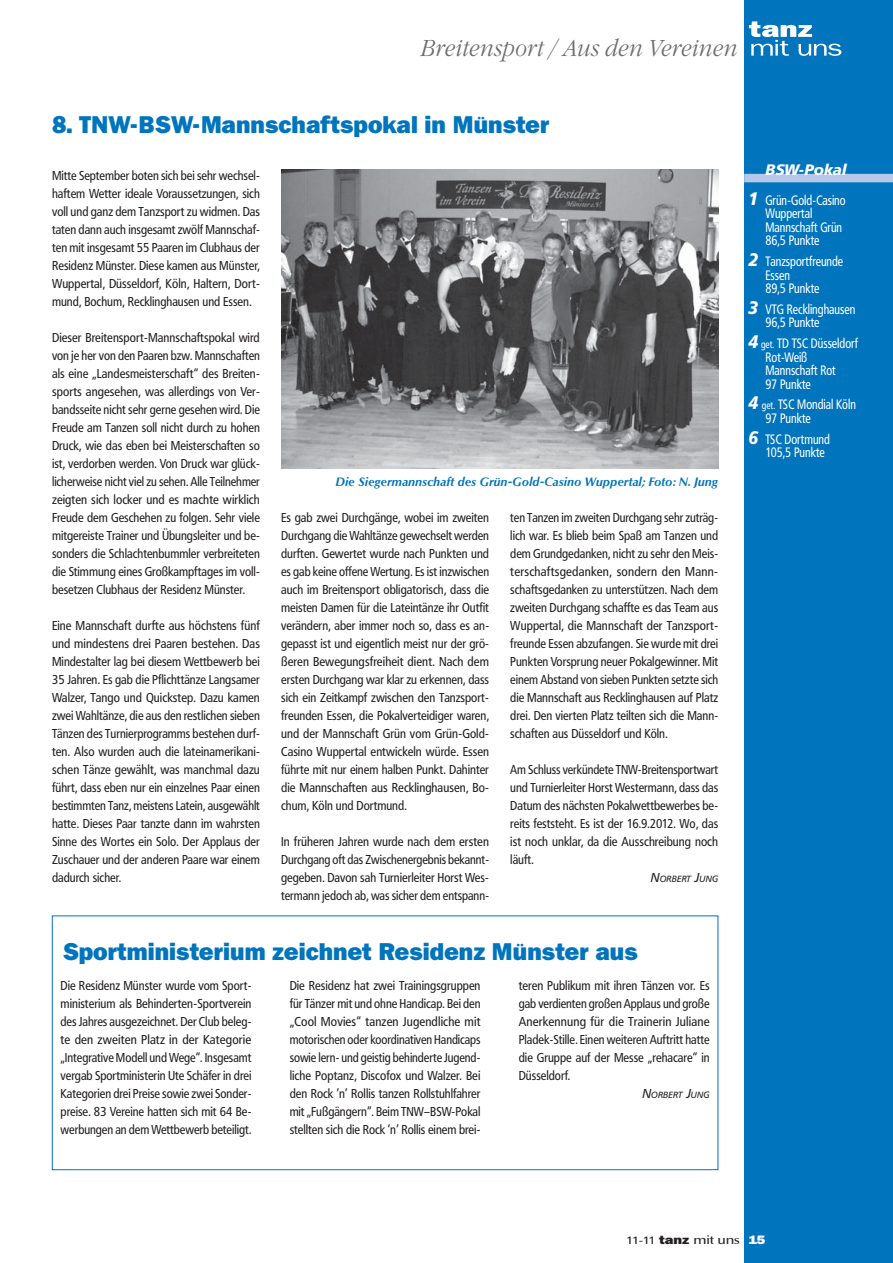
<style>
.page{position:relative;width:893px;height:1263px;background:#fff}
.page>*{position:absolute;margin:0;border:0;box-sizing:border-box;transform-origin:0 0}
.t1{font:800 24px "Franklin ITCBQ";color:#0074bc}
.t2{font:italic 300 24px "Garamond Itc T";color:#6d6e70;scale:.9 1}
.t3{font:italic 900 15px "Frutiger BQ";color:#fff}
.t4{font:13.5px/13.5px "Frutiger Condensed BQ";color:#fff;scale:.9 1}
.t5{font:12.75px/18px "Frutiger Condensed BQ";color:#231f20;text-align:justify}
.t6{font:italic 700 12px "Optima BQ";color:#0074bc}
.t7{font:500 12px "Optima BQ";letter-spacing:-.01em;color:#231f20;scale:1.2 1}
.t8{font:italic 8.85px "Frutiger BQ";letter-spacing:.02em;color:#231f20}
.s1{font-size:12.75px}
.s2{font-family:"Frutiger BQ";font-weight:900;font-style:italic;font-size:18px}
.s3{font-size:10.5px}
.s4{font-family:"Frutiger BQ";font-weight:400;font-size:10.5px}
.s5{font-family:"Franklin ITCBQ";font-weight:800}
.s6{font-family:"Franklin ITCBQ";font-weight:800;color:#fff}
</style>
<div class="page">
<div style="left:744px;top:0;width:149px;height:1263px;background:#0074bc"></div>
<svg style="left:749px;top:21px;width:92px;height:35px"></svg>
<div style="left:744px;top:174px;width:149px;height:8px;background:#b6c8e7"></div>
<img style="left:282px;top:169px;width:436px;height:299px">
<div style="left:52px;top:916px;width:666px;height:254px;border:1px solid #0074bc"></div>
<h1 class="t2" style="left:420px;top:38px;width:354px">Breitensport / Aus den Vereinen</h1>
<h1 class="t1" style="left:52px;top:115px;width:499px">8. TNW-BSW-Mannschaftspokal in Münster</h1>
<p class="t5" style="left:52px;top:168px;width:209px">Mitte September boten sich bei sehr wechsel&shy;haftem Wetter ideale Voraussetzungen, sich voll und ganz dem Tanzsport zu widmen. Das taten dann auch insgesamt zwölf Mannschaf&shy;ten mit insgesamt 55 Paaren im Clubhaus der Residenz Münster. Diese kamen aus Münster, Wuppertal, Düsseldorf, Köln, Haltern, Dort&shy;mund, Bochum, Recklinghausen und Essen.</p>
<p class="t5" style="left:52px;top:330px;width:209px">Dieser Breitensport-Mannschaftspokal wird von je her von den Paaren bzw. Mannschaften als eine „Landesmeisterschaft“ des Breiten&shy;sports angesehen, was allerdings von Ver&shy;bandsseite nicht sehr gerne gesehen wird. Die Freude am Tanzen soll nicht durch zu hohen Druck, wie das eben bei Meisterschaften so ist, verdorben werden. Von Druck war glück&shy;licherweise nicht viel zu sehen. Alle Teilnehmer zeigten sich locker und es machte wirklich Freude dem Geschehen zu folgen. Sehr viele mitgereiste Trainer und Übungsleiter und be&shy;sonders die Schlachtenbummler verbreiteten die Stimmung eines Großkampftages im voll&shy;besetzen Clubhaus der Residenz Münster.</p>
<p class="t5" style="left:52px;top:618px;width:209px">Eine Mannschaft durfte aus höchstens fünf und mindestens drei Paaren bestehen. Das Mindestalter lag bei diesem Wettbewerb bei 35 Jahren. Es gab die Pflichttänze Langsamer Walzer, Tango und Quickstep. Dazu kamen zwei Wahltänze, die aus den restlichen sieben Tänzen des Turnierprogramms bestehen durf&shy;ten. Also wurden auch die lateinamerikani&shy;schen Tänze gewählt, was manchmal dazu führt, dass eben nur ein einzelnes Paar einen bestimmten Tanz, meistens Latein, ausgewählt hatte. Dieses Paar tanzte dann im wahrsten Sinne des Wortes ein Solo. Der Applaus der Zuschauer und der anderen Paare war einem dadurch sicher.</p>
<p class="t6" style="left:336px;top:476px;width:384px">Die Siegermannschaft des Grün-Gold-Casino Wuppertal; Foto: N. Jung</p>
<p class="t5" style="left:281px;top:510px;width:209px">Es gab zwei Durchgänge, wobei im zweiten Durchgang die Wahltänze gewechselt werden durften. Gewertet wurde nach Punkten und es gab keine offene Wertung. Es ist inzwischen auch im Breitensport obligatorisch, dass die meisten Damen für die Lateintänze ihr Outfit verändern, aber immer noch so, dass es an&shy;gepasst ist und eigentlich meist nur der grö&shy;ßeren Bewegungsfreiheit dient. Nach dem ersten Durchgang war klar zu erkennen, dass sich ein Zeitkampf zwischen den Tanzsport&shy;freunden Essen, die Pokalverteidiger waren, und der Mannschaft Grün vom Grün-Gold-Casino Wuppertal entwickeln würde. Essen führte mit nur einem halben Punkt. Dahinter die Mannschaften aus Recklinghausen, Bo&shy;chum, Köln und Dortmund.</p>
<p class="t5" style="left:281px;top:834px;width:209px">In früheren Jahren wurde nach dem ersten Durchgang oft das Zwischenergebnis bekannt&shy;gegeben. Davon sah Turnierleiter Horst Wes&shy;termann jedoch ab, was sicher dem entspann-</p>
<p class="t5" style="left:510px;top:510px;width:209px">ten Tanzen im zweiten Durchgang sehr zuträg&shy;lich war. Es blieb beim Spaß am Tanzen und dem Grundgedanken, nicht zu sehr den Meis&shy;terschaftsgedanken, sondern den Mann&shy;schaftsgedanken zu unterstützen. Nach dem zweiten Durchgang schaffte es das Team aus Wuppertal, die Mannschaft der Tanzsport&shy;freunde Essen abzufangen. Sie wurde mit drei Punkten Vorsprung neuer Pokalgewinner. Mit einem Abstand von sieben Punkten setzte sich die Mannschaft aus Recklinghausen auf Platz drei. Den vierten Platz teilten sich die Mann&shy;schaften aus Düsseldorf und Köln.</p>
<p class="t5" style="left:510px;top:762px;width:209px">Am Schluss verkündete TNW-Breitensportwart und Turnierleiter Horst Westermann, dass das Datum des nächsten Pokalwettbewerbes be&shy;reits feststeht. Es ist der 16.9.2012. Wo, das ist noch unklar, da die Ausschreibung noch läuft.</p>
<p class="t8" style="left:651px;top:875px;width:69px"><span class="s1">N</span>ORBERT <span class="s1">J</span>UNG</p>
<h1 class="t1" style="left:63px;top:942px;width:576px">Sportministerium zeichnet Residenz Münster aus</h1>
<p class="t5" style="left:61px;top:978px;width:192px">Die Residenz Münster wurde vom Sport&shy;ministerium als Behinderten-Sportverein des Jahres ausgezeichnet. Der Club beleg&shy;te den zweiten Platz in der Kategorie „Integrative Modell und Wege“. Insgesamt vergab Sportministerin Ute Schäfer in drei Kategorien drei Preise sowie zwei Sonder&shy;preise. 83 Vereine hatten sich mit 64 Be&shy;werbungen an dem Wettbewerb beteiligt.</p>
<p class="t5" style="left:290px;top:978px;width:192px">Die Residenz hat zwei Trainingsgruppen für Tänzer mit und ohne Handicap. Bei den „Cool Movies“ tanzen Jugendliche mit motorischen oder koordinativen Handicaps sowie lern- und geistig behinderte Jugend&shy;liche Poptanz, Discofox und Walzer. Bei den Rock ’n’ Rollis tanzen Rollstuhlfahrer mit „Fußgängern“. Beim TNW–BSW-Pokal stellten sich die Rock ‘n’ Rollis einem brei-</p>
<p class="t5" style="left:519px;top:978px;width:192px">teren Publikum mit ihren Tänzen vor. Es gab verdienten großen Applaus und große Anerkennung für die Trainerin Juliane Pladek-Stille. Einen weiteren Auftritt hatte die Gruppe auf der Messe „rehacare“ in Düsseldorf.</p>
<p class="t8" style="left:642px;top:1091px;width:69px"><span class="s1">N</span>ORBERT <span class="s1">J</span>UNG</p>
<p class="t3" style="left:765px;top:164px;width:82px">BSW-Pokal</p>
<p class="t4" style="left:765px;top:195px;width:91px;text-indent:-17px"><span class="s2">1</span> Grün-Gold-Casino<br>Wuppertal<br>Mannschaft Grün<br>86,5 Punkte</p>
<p class="t4" style="left:765px;top:256px;width:88px;text-indent:-17px"><span class="s2">2</span> Tanzsportfreunde<br>Essen<br>89,5 Punkte</p>
<p class="t4" style="left:765px;top:304px;width:101px;text-indent:-17px"><span class="s2">3</span> VTG Recklinghausen<br>96,5 Punkte</p>
<p class="t4" style="left:765px;top:338px;width:104px;text-indent:-17px"><span class="s2">4</span> <span class="s3">get.</span> TD TSC Düsseldorf<br>Rot-Weiß<br>Mannschaft Rot<br>97 Punkte</p>
<p class="t4" style="left:765px;top:399px;width:102px;text-indent:-17px"><span class="s2">4</span> <span class="s3">get.</span> TSC Mondial Köln<br>97 Punkte</p>
<p class="t4" style="left:765px;top:433px;width:73px;text-indent:-17px"><span class="s2">6</span> TSC Dortmund<br>105,5 Punkte</p>
<p class="t7" style="left:626px;top:1235px;width:117px"><span class="s4">11-11</span> <span class="s5">tanz</span> mit uns <span class="s6">15</span></p>
</div>
